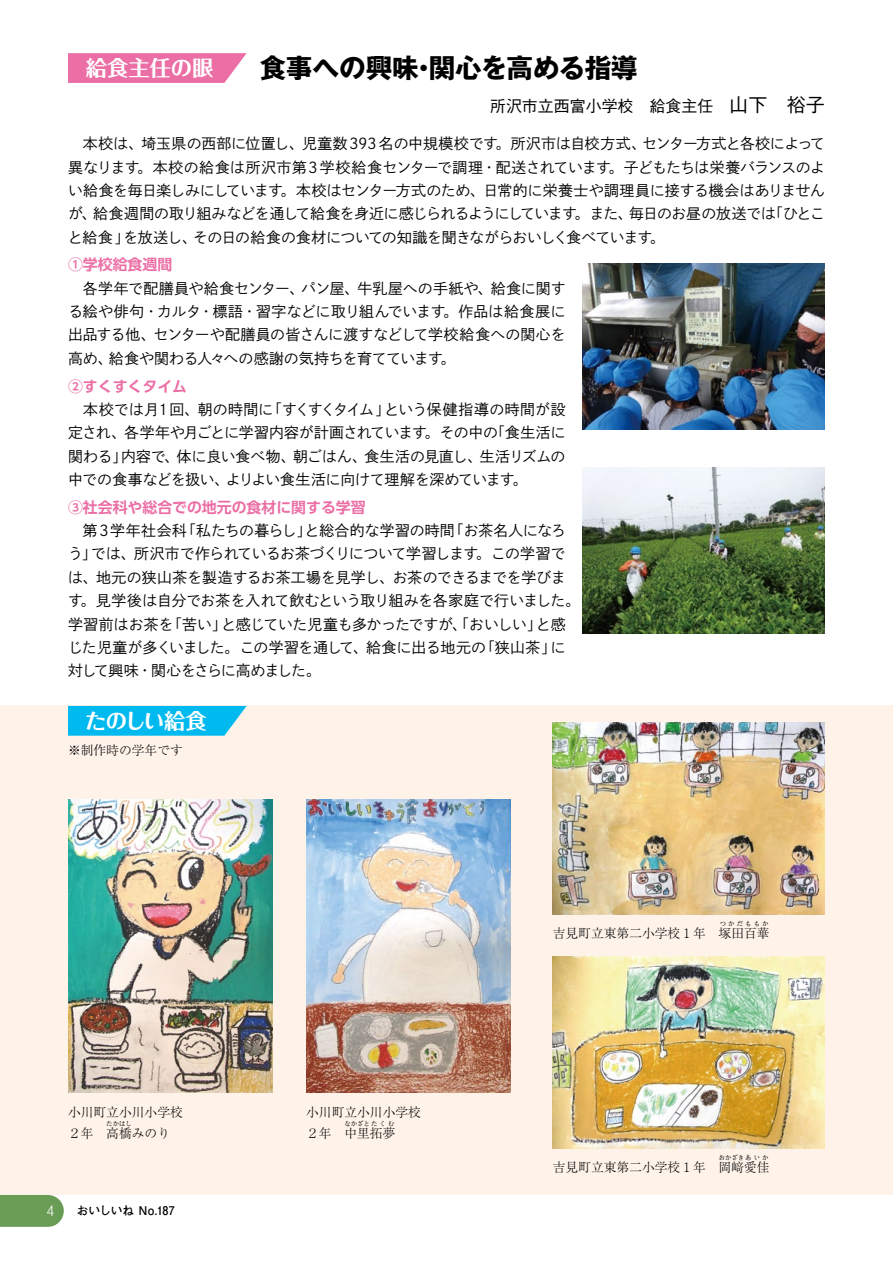
<style>
.page{position:relative;width:893px;height:1263px;background:#fff}
.page>*{position:absolute;margin:0;border:0;box-sizing:border-box;transform-origin:0 0}
.t1{font:700 26.55px "Gothic MB101 Pro";color:#000}
.t2{font:700 21.3px "Folk Pro";color:#fff}
.t3{font:500 15.9px "Gothic BBB Pro";color:#000}
.t4{font:14.85px/23.4px "Shuei Go Kin Std L";letter-spacing:-.015em;color:#000;text-align:justify}
.t5{font:700 14.85px "UD Shin Go Pro De";color:#eb6ea5}
.t6{font:300 14.85px "Helvetica";color:#fff;scale:.9 1}
.t7{font:300 12.75px/21.3px "Ryumin Pr 6 N";color:#000}
.t8{font:700 12px "Futo Go B101 Pro";letter-spacing:-.015em;color:#000}
.t9{font:300 6.45px "Ryumin Pr 6 N";letter-spacing:.085em;color:#000}
.t10{font:300 6.45px "Ryumin Pr 6 N";letter-spacing:.165em;color:#000}
.s1{font-size:19.2px}
</style>
<div class="page">
<div style="left:0;top:706px;width:893px;height:489px;background:#fef2e9"></div>
<svg style="left:68px;top:53px;width:179px;height:30px;background:#ec78ab"></svg>
<svg style="left:68px;top:706px;width:179px;height:30px;background:#12bdee"></svg>
<img style="left:68px;top:799px;width:204px;height:294px">
<img style="left:306px;top:799px;width:204px;height:294px">
<img style="left:553px;top:723px;width:272px;height:191px">
<img style="left:553px;top:957px;width:272px;height:191px">
<svg style="left:0;top:1195px;width:64px;height:32px;background:#72a25f"></svg>
<img style="left:583px;top:264px;width:242px;height:165px">
<img style="left:583px;top:468px;width:242px;height:166px">
<h2 class="t2" style="left:86px;top:50px;width:129px">給食主任の眼</h2>
<h1 class="t1" style="left:259px;top:46px;width:380px">食事への興味・関心を高める指導</h1>
<p class="t3" style="left:490px;top:93px;width:336px">所沢市立西富小学校　給食主任　<span class="s1">山下　裕子</span></p>
<p class="t4" style="left:68px;top:132px;width:758px">　本校は、埼玉県の西部に位置し、児童数393 名の中規模校です。所沢市は自校方式、センター方式と各校によって異なります。本校の給食は所沢市第3 学校給食センターで調理・配送されています。子どもたちは栄養バランスのよい給食を毎日楽しみにしています。本校はセンター方式のため、日常的に栄養士や調理員に接する機会はありませんが、給食週間の取り組みなどを通して給食を身近に感じられるようにしています。また、毎日のお昼の放送では「ひとこと給食」を放送し、その日の給食の食材についての知識を聞きながらおいしく食べています。</p>
<p class="t5" style="left:68px;top:253px;width:106px">①学校給食週間</p>
<p class="t4" style="left:68px;top:276px;width:499px">　各学年で配膳員や給食センター、パン屋、牛乳屋への手紙や、給食に関する絵や俳句・カルタ・標語・習字などに取り組んでいます。作品は給食展に出品する他、センターや配膳員の皆さんに渡すなどして学校給食への関心を高め、給食や関わる人々への感謝の気持ちを育てています。</p>
<p class="t5" style="left:68px;top:374px;width:121px">②すくすくタイム</p>
<p class="t4" style="left:68px;top:397px;width:499px">　本校では月1回、朝の時間に「すくすくタイム」という保健指導の時間が設定され、各学年や月ごとに学習内容が計画されています。その中の「食生活に関わる」内容で、体に良い食べ物、朝ごはん、食生活の見直し、生活リズムの中での食事などを扱い、よりよい食生活に向けて理解を深めています。</p>
<p class="t5" style="left:68px;top:495px;width:299px">③社会科や総合での地元の食材に関する学習</p>
<p class="t4" style="left:68px;top:519px;width:514px;text-align:left">　第３学年社会科「私たちの暮らし」と総合的な学習の時間「お茶名人になろう」では、所沢市で作られているお茶づくりについて学習します。この学習では、地元の狭山茶を製造するお茶工場を見学し、お茶のできるまでを学びます。見学後は自分でお茶を入れて飲むという取り組みを各家庭で行いました。学習前はお茶を「苦い」と感じていた児童も多かったですが、「おいしい」と感じた児童が多くいました。この学習を通して、給食に出る地元の「狭山茶」に対して興味・関心をさらに高めました。</p>
<h2 class="t2" style="left:85px;top:703px;width:123px">たのしい給食</h2>
<p class="t7" style="left:68px;top:739px;width:116px">※制作時の学年です</p>
<p class="t7" style="left:68px;top:1101px;width:116px">小川町立小川小学校<br>２年　高橋みのり</p>
<p class="t10" style="left:106px;top:1119px;width:27px">たかはし</p>
<p class="t6" style="left:47px;top:1198px;width:10px">4</p>
<p class="t8" style="left:77px;top:1200px;width:100px">おいしいね No.１87</p>
<p class="t7" style="left:306px;top:1101px;width:116px">小川町立小川小学校<br>２年　中里拓夢</p>
<p class="t9" style="left:344px;top:1119px;width:51px">なかざとたくむ</p>
<p class="t10" style="left:720px;top:919px;width:50px">つかだももか</p>
<p class="t7" style="left:553px;top:922px;width:218px">吉見町立東第二小学校１年　塚田百華</p>
<p class="t9" style="left:719px;top:1153px;width:51px">おかざきあいか</p>
<p class="t7" style="left:553px;top:1156px;width:218px">吉見町立東第二小学校１年　岡﨑愛佳</p>
</div>
